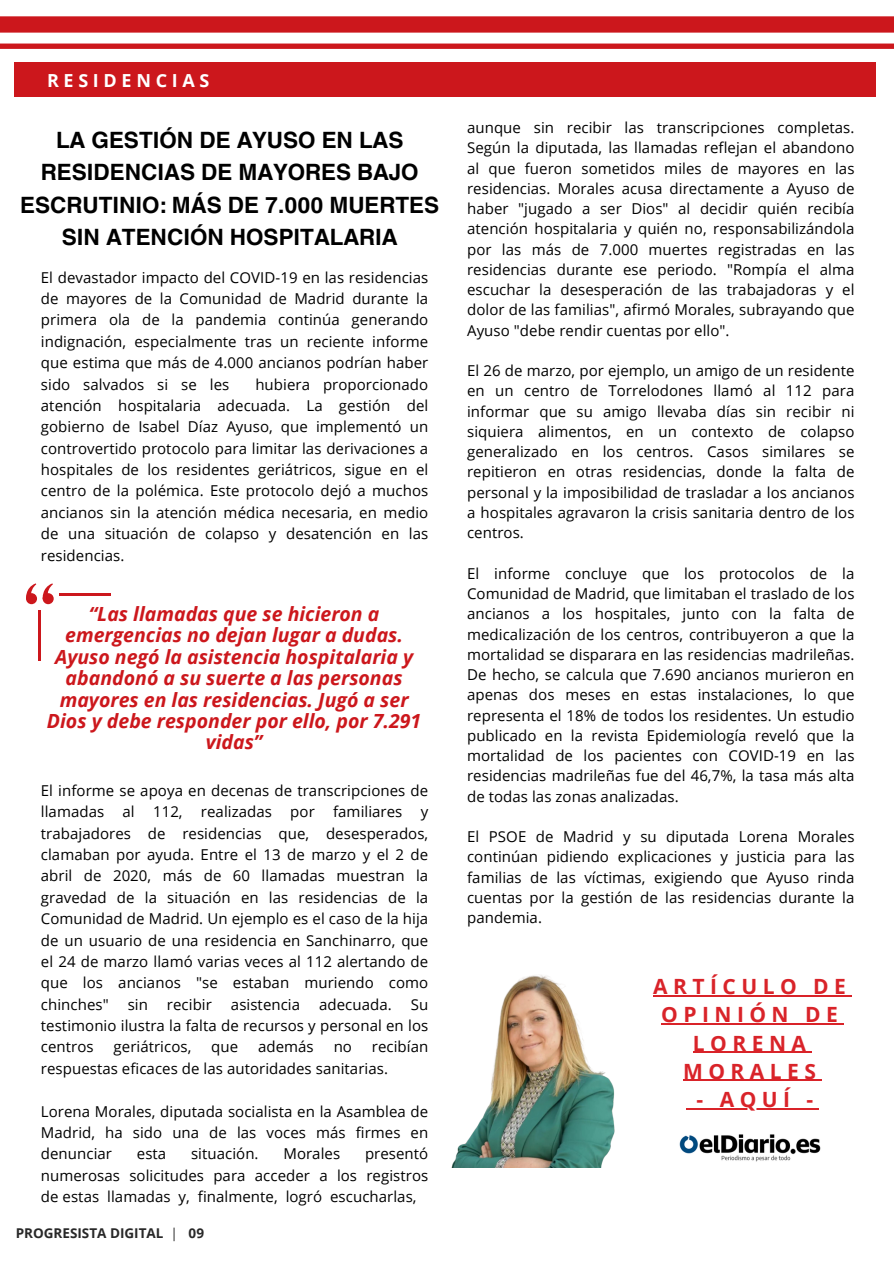
<style>
.page{position:relative;width:894px;height:1264px;background:#fff}
.page>*{position:absolute;margin:0;border:0;box-sizing:border-box;transform-origin:0 0}
.t1{font:700 22.5px/32.7px "Helvetica World";color:#000;text-align:center}
.t2{font:700 21px/28.2px "Open Sans";letter-spacing:.26em;color:#d92329;text-align:center}
.t3{font:italic 700 19.5px/21.3px "Open Sans";color:#cc171c;text-align:center}
.t4{font:700 18px "Open Sans";letter-spacing:.26em;color:#fff}
.t5{font:15px/20.2px "Open Sans";letter-spacing:.005em;color:#000;text-align:justify}
.t6{font:700 13.5px "Open Sans";color:#282828}
.s1{font-weight:400}
</style>
<div class="page">
<div style="left:14px;top:62px;width:862px;height:35px;background:#cc171c"></div>
<svg style="left:0;top:16px;width:893px;height:33px"></svg>
<div style="left:43px;top:593px;width:11px;height:11px;background:#cc171c;border-radius:50%"></div>
<svg style="left:42px;top:583px;width:11px;height:19px"></svg>
<div style="left:26px;top:593px;width:11px;height:11px;background:#cc171c;border-radius:50%"></div>
<svg style="left:26px;top:583px;width:10px;height:19px"></svg>
<hr style="left:38px;top:610px;width:3px;height:51px;background:#cc171c">
<hr style="left:60px;top:592px;width:50px;height:3px;background:#cc171c">
<img style="left:679px;top:1134px;width:142px;height:28px">
<hr style="left:653px;top:995px;width:198px;height:1px;background:#d92329">
<hr style="left:661px;top:1023px;width:182px;height:1px;background:#d92329">
<hr style="left:692px;top:1051px;width:119px;height:1px;background:#d92329">
<hr style="left:683px;top:1079px;width:138px;height:1px;background:#d92329">
<hr style="left:696px;top:1107px;width:122px;height:2px;background:#d92329">
<img style="left:451px;top:975px;width:164px;height:192px">
<h1 class="t4" style="left:47px;top:68px;width:164px">RESIDENCIAS</h1>
<h1 class="t1" style="left:20px;top:121px;width:420px">LA GESTIÓN DE AYUSO EN LAS<br>RESIDENCIAS DE MAYORES BAJO<br>ESCRUTINIO: MÁS DE 7.000 MUERTES<br>SIN ATENCIÓN HOSPITALARIA</h1>
<h2 class="t5" style="left:41px;top:266px;width:389px;line-height:21.3px">El devastador impacto del COVID-19 en las residencias de mayores de la Comunidad de Madrid durante la primera ola de la pandemia continúa generando indignación, especialmente tras un reciente informe que estima que más de 4.000 ancianos podrían haber sido salvados si se les</h2>
<h2 class="t5" style="left:41px;top:373px;width:389px;line-height:21.3px;text-indent:214px">hubiera proporcionado atención hospitalaria adecuada. La gestión del gobierno de Isabel Díaz Ayuso, que implementó un controvertido protocolo para limitar las derivaciones a hospitales de los residentes geriátricos, sigue en el centro de la polémica. Este protocolo dejó a muchos ancianos sin la atención médica necesaria, en medio de una situación de colapso y desatención en las residencias.</h2>
<p class="t3" style="left:47px;top:603px;width:375px">“Las llamadas que se hicieron a emergencias no dejan lugar a dudas.<br>Ayuso negó la asistencia hospitalaria y abandonó a su suerte a las personas mayores en las residencias. Jugó a ser<br>Dios y debe responder por ello, por 7.291 vidas”</p>
<p class="t5" style="left:41px;top:779px;width:389px;line-height:21.3px">El informe se apoya en decenas de transcripciones de llamadas al 112, realizadas por familiares y trabajadores de residencias que, desesperados, clamaban por ayuda. Entre el 13 de marzo y el 2 de abril de 2020, más de 60 llamadas muestran la gravedad de la situación en las residencias de la Comunidad de Madrid. Un ejemplo es el caso de la hija de un usuario de una residencia en Sanchinarro, que el 24 de marzo llamó varias veces al 112 alertando de que los ancianos "se estaban muriendo como chinches"</p>
<p class="t5" style="left:128px;top:993px;width:22px">sin</p>
<p class="t5" style="left:167px;top:993px;width:46px">recibir</p>
<p class="t5" style="left:231px;top:993px;width:71px">asistencia</p>
<p class="t5" style="left:319px;top:993px;width:74px">adecuada.</p>
<p class="t5" style="left:41px;top:993px;width:389px;line-height:21.3px;text-indent:370px">Su testimonio ilustra la falta de recursos y personal en los centros</p>
<p class="t5" style="left:41px;top:1035px;width:389px;line-height:21.3px;text-indent:331px">recibían respuestas eficaces de las autoridades sanitarias.</p>
<p class="t5" style="left:41px;top:1100px;width:389px;line-height:21.3px">Lorena Morales, diputada socialista en la Asamblea de Madrid, ha sido una de las voces más firmes en denunciar</p>
<p class="t5" style="left:113px;top:1036px;width:79px">geriátricos,</p>
<p class="t5" style="left:211px;top:1036px;width:28px">que</p>
<p class="t5" style="left:258px;top:1036px;width:57px">además</p>
<p class="t5" style="left:333px;top:1036px;width:20px">no</p>
<p class="t5" style="left:41px;top:1142px;width:389px;line-height:21.3px;text-indent:324px">presentó numerosas solicitudes para acceder a los registros de estas llamadas y, finalmente, logró escucharlas,</p>
<p class="t5" style="left:137px;top:1143px;width:31px">esta</p>
<p class="t5" style="left:191px;top:1143px;width:69px">situación.</p>
<p class="t5" style="left:283px;top:1143px;width:58px">Morales</p>
<p class="t6" style="left:16px;top:1223px;width:190px">PROGRESISTA DIGITAL <span class="s1">|</span> 09</p>
<p class="t5" style="left:467px;top:117px;width:389px">aunque sin recibir las transcripciones completas.<br>Según la diputada, las llamadas reflejan el abandono al que fueron sometidos miles de mayores en las residencias. Morales acusa directamente a Ayuso de haber "jugado a ser Dios" al decidir quién recibía atención hospitalaria y quién no, responsabilizándola por las más de 7.000 muertes registradas en las residencias durante ese periodo. "Rompía el alma escuchar la desesperación de las trabajadoras y el dolor de las familias", afirmó Morales, subrayando que Ayuso "debe rendir cuentas por ello".</p>
<p class="t5" style="left:467px;top:360px;width:389px">El 26 de marzo, por ejemplo, un amigo de un residente en un centro de Torrelodones llamó al 112 para informar que su amigo llevaba días sin recibir ni siquiera alimentos, en un contexto de colapso generalizado en los centros. Casos similares se repitieron en otras residencias, donde la falta de personal y la imposibilidad de trasladar a los ancianos a hospitales agravaron la crisis sanitaria dentro de los centros.</p>
<p class="t5" style="left:467px;top:563px;width:389px">El informe concluye que los protocolos de la Comunidad de Madrid, que limitaban el traslado de los ancianos a los hospitales, junto con la falta de medicalización de los centros, contribuyeron a que la mortalidad se disparara en las residencias madrileñas.<br>De hecho, se calcula que 7.690 ancianos murieron en apenas dos meses en estas instalaciones, lo que representa el 18% de todos los residentes. Un estudio publicado en la revista Epidemiología reveló que la mortalidad de los pacientes con COVID-19 en las residencias madrileñas fue del 46,7%, la tasa más alta de todas las zonas analizadas.</p>
<h3 class="t5" style="left:467px;top:826px;width:389px">El PSOE de Madrid y su diputada Lorena Morales continúan pidiendo explicaciones y justicia para las familias de las víctimas, exigiendo que Ayuso rinda cuentas por la gestión de las residencias durante la pandemia.</h3>
<p class="t2" style="left:653px;top:972px;width:194px">ARTÍCULO DE<br>OPINIÓN DE<br>LORENA<br>MORALES</p>
<p class="t2" style="left:696px;top:1084px;width:118px">- AQUÍ -</p>
</div>
